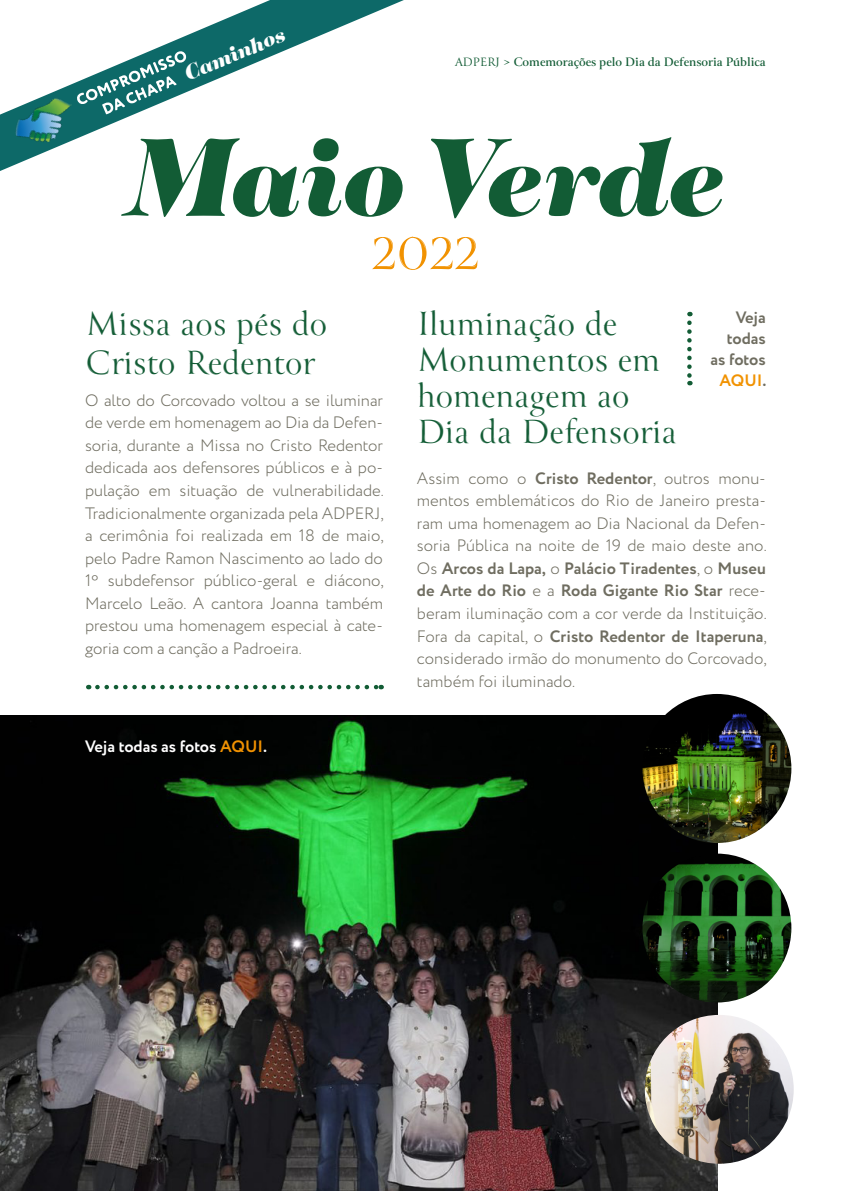
<style>
.page{position:relative;width:851px;height:1191px;background:#fff}
.page>*{position:absolute;margin:0;border:0;box-sizing:border-box;transform-origin:0 0}
.t1{font:italic 900 120px "Tenez";letter-spacing:-.02em;color:#125c35}
.t2{font:55.65px "Canto Brush";color:#f19201}
.t3{font:37.5px/36px "Canto Brush";color:#125c35}
.t4{font:italic 900 23.25px "Tenez";color:#fff}
.t5{font:300 16.5px/22.5px "Circe";letter-spacing:-.005em;color:#6f6d60;text-align:justify}
.t6{font:700 16.5px "Circe";color:#fff}
.t7{font:700 16.5px/21px "Circe";color:#6f6d60;text-align:right}
.t8{font:700 13.5px "Canto";color:#125c35}
.s1{font-weight:400}
.s2{color:#f19201}
.s3{font-weight:700}
</style>
<div class="page">
<img style="left:0;top:716px;width:717px;height:475px">
<svg style="left:97px;top:685px;width:284px;height:4px"></svg>
<svg style="left:687px;top:323px;width:4px;height:62px"></svg>
<img style="left:642px;top:853px;width:149px;height:149px;border-radius:74px">
<img style="left:642px;top:694px;width:149px;height:149px;border-radius:74px">
<img style="left:644px;top:1015px;width:149px;height:148px;border-radius:74px">
<svg style="left:0;top:0;width:404px;height:171px"></svg>
<img style="left:9px;top:93px;width:73px;height:59px">
<svg style="left:76px;top:51px;width:111px;height:63px"></svg>
<h3 class="t4" style="left:178px;top:59px;width:109px;rotate:-23deg">Caminhos</h3>
<p class="t8" style="left:454px;top:54px;width:312px"><span class="s1">ADPERJ &gt;</span> Comemorações pelo Dia da Defensoria Pública</p>
<h1 class="t1" style="left:125px;top:88px;width:601px">Maio Verde</h1>
<h2 class="t2" style="left:371px;top:218px;width:110px">2022</h2>
<h3 class="t3" style="left:86px;top:304px;width:243px;line-height:39px">Missa aos pés do<br>Cristo Redentor</h3>
<h3 class="t3" style="left:417px;top:306px;width:261px">Iluminação de<br>Monumentos em homenagem ao<br>Dia da Defensoria</h3>
<p class="t7" style="left:710px;top:308px;width:57px">Veja todas as fotos<br><span class="s2">AQUI</span>.</p>
<p class="t5" style="left:85px;top:389px;width:300px">O alto do Corcovado voltou a se iluminar de verde em homenagem ao Dia da Defen&shy;soria, durante a Missa no Cristo Redentor dedicada aos defensores públicos e à po&shy;pulação em situação de vulnerabilidade.<br>Tradicionalmente organizada pela ADPERJ, a cerimônia foi realizada em 18 de maio, pelo Padre Ramon Nascimento ao lado do 1º subdefensor público-geral e diácono, Marcelo Leão. A cantora Joanna também prestou uma homenagem especial à cate&shy;goria com a canção a Padroeira.</p>
<p class="t5" style="left:417px;top:467px;width:351px">Assim como o <span class="s3">Cristo Redentor</span>, outros monu&shy;mentos emblemáticos do Rio de Janeiro presta&shy;ram uma homenagem ao Dia Nacional da Defen&shy;soria Pública na noite de 19 de maio deste ano.<br>Os <span class="s3">Arcos da Lapa,</span> o <span class="s3">Palácio Tiradentes</span>, o <span class="s3">Museu de Arte do Rio</span> e a <span class="s3">Roda Gigante Rio Star</span> rece&shy;beram iluminação com a cor verde da Instituição.<br>Fora da capital, o <span class="s3">Cristo Redentor de Itaperuna</span>, considerado irmão do monumento do Corcovado, também foi iluminado.</p>
<p class="t6" style="left:85px;top:735px;width:183px">Veja todas as fotos <span class="s2">AQUI</span>.</p>
</div>
